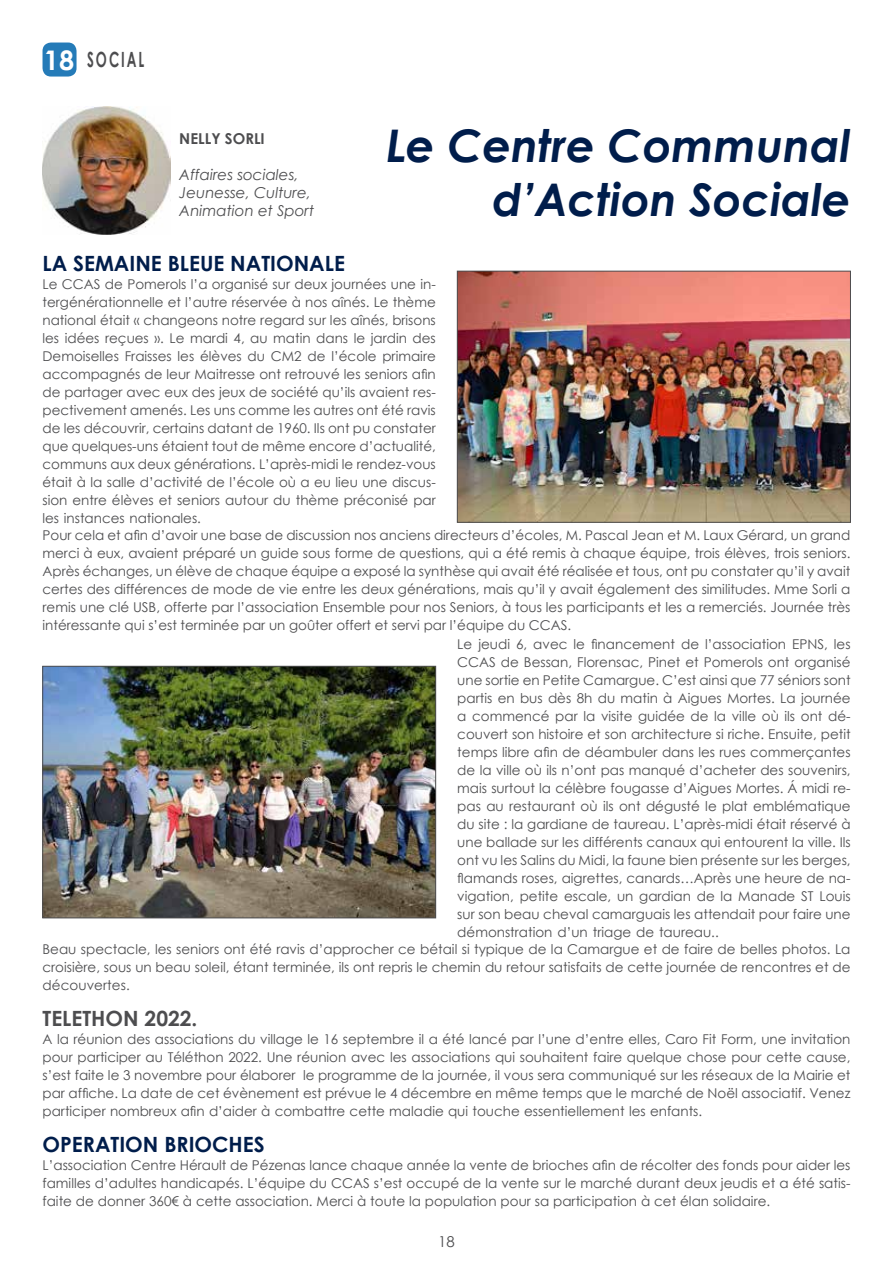
<style>
.page{position:relative;width:893px;height:1263px;background:#fff}
.page>*{position:absolute;margin:0;border:0;box-sizing:border-box;transform-origin:0 0}
.t1{font:italic 700 45px/54px "Century Gothic";color:#001d4b;text-align:right}
.t2{font:700 21px "Century Gothic";color:#001d4b}
.t3{font:700 21px "Century Gothic";letter-spacing:.15em;color:#4d4d4f}
.t4{font:700 21px "Century Gothic";letter-spacing:.15em;color:#4d4d4f;scale:.63 1}
.t5{font:italic 15px/18px "Century Gothic";color:#4d4d4f}
.t6{font:700 15px "Century Gothic";color:#4d4d4f}
.t7{font:15px "Century Gothic";color:#4d4d4f}
.t8{font:13.5px/18px "Century Gothic";color:#4d4d4f;text-align:justify}
.s1{font-size:27px;color:#fff}
</style>
<div class="page">
<div style="left:43px;top:43px;width:34px;height:34px;background:#257bb8;border-radius:9px"></div>
<img style="left:43px;top:106px;width:127px;height:128px">
<img style="left:459px;top:273px;width:390px;height:247px">
<div style="left:457px;top:271px;width:394px;height:251px;border:1px solid #4d4d4f"></div>
<img style="left:45px;top:668px;width:389px;height:248px">
<div style="left:43px;top:666px;width:393px;height:252px;border:1px solid #4d4d4f"></div>
<h2 class="t4" style="left:44px;top:44px;width:157px"><span class="s1">18</span> SOCIAL</h2>
<p class="t6" style="left:179px;top:127px;width:85px">NELLY SORLI</p>
<p class="t5" style="left:179px;top:165px;width:136px">Affaires sociales,<br>Jeunesse, Culture,<br>Animation et Sport</p>
<h1 class="t1" style="left:386px;top:117px;width:466px">Le Centre Communal d’Action Sociale</h1>
<h2 class="t2" style="left:43px;top:247px;width:85px">LA SEMAINE</h2>
<h2 class="t2" style="left:168px;top:247px;width:34px">BLEUE</h2>
<h2 class="t2" style="left:230px;top:247px;width:15px">NATIONA</h2>
<h2 class="t2" style="left:325px;top:247px;width:19px">LE</h2>
<p class="t8" style="left:43px;top:275px;width:395px">Le CCAS de Pomerols l’a organisé sur deux journées une in&shy;tergénérationnelle et l’autre réservée à nos aînés. Le thème national était « changeons notre regard sur les aînés, brisons les idées reçues ». Le mardi 4, au matin dans le jardin des Demoiselles Fraisses les élèves du CM2 de l’école primaire accompagnés de leur Maitresse ont retrouvé les seniors afin de partager avec eux des jeux de société qu’ils avaient res&shy;pectivement amenés. Les uns comme les autres ont été ravis de les découvrir, certains datant de 1960. Ils ont pu constater que quelques-uns étaient tout de même encore d’actualité, communs aux deux générations. L’après-midi le rendez-vous était à la salle d’activité de l’école où a eu lieu une discus&shy;sion entre élèves et seniors autour du thème préconisé par les instances nationales.</p>
<p class="t8" style="left:43px;top:526px;width:809px">Pour cela et afin d’avoir une base de discussion nos anciens directeurs d’écoles, M. Pascal Jean et M. Laux Gérard, un grand merci à eux, avaient préparé un guide sous forme de questions, qui a été remis à chaque équipe, trois élèves, trois seniors.<br>Après échanges, un élève de chaque équipe a exposé la synthèse qui avait été réalisée et tous, ont pu constater qu’il y avait certes des différences de mode de vie entre les deux générations, mais qu’il y avait également des similitudes. Mme Sorli a remis une clé USB, offerte par l’association Ensemble pour nos Seniors, à tous les participants et les a remerciés. Journée très intéressante qui s’est terminée par un goûter offert et servi par l’équipe du CCAS.</p>
<p class="t8" style="left:457px;top:634px;width:395px">Le jeudi 6, avec le financement de l’association EPNS, les CCAS de Bessan, Florensac, Pinet et Pomerols ont organisé une sortie en Petite Camargue. C’est ainsi que 77 séniors sont partis en bus dès 8h du matin à Aigues Mortes. La journée a commencé par la visite guidée de la ville où ils ont dé&shy;couvert son histoire et son architecture si riche. Ensuite, petit temps libre afin de déambuler dans les rues commerçantes de la ville où ils n’ont pas manqué d’acheter des souvenirs, mais surtout la célèbre fougasse d’Aigues Mortes. Á midi re&shy;pas au restaurant où ils ont dégusté le plat emblématique du site : la gardiane de taureau. L’après-midi était réservé à une ballade sur les différents canaux qui entourent la ville. Ils ont vu les Salins du Midi, la faune bien présente sur les berges, flamands roses, aigrettes, canards…Après une heure de na&shy;vigation, petite escale, un gardian de la Manade ST Louis sur son beau cheval camarguais les attendait pour faire une démonstration d’un triage de taureau..</p>
<p class="t8" style="left:43px;top:940px;width:809px">Beau spectacle, les seniors ont été ravis d’approcher ce bétail si typique de la Camargue et de faire de belles photos. La croisière, sous un beau soleil, étant terminée, ils ont repris le chemin du retour satisfaits de cette journée de rencontres et de découvertes.</p>
<h2 class="t3" style="left:43px;top:1002px;width:43px">TELETHON</h2>
<h2 class="t3" style="left:145px;top:1002px;width:54px">2022.</h2>
<p class="t8" style="left:43px;top:1030px;width:809px">A la réunion des associations du village le 16 septembre il a été lancé par l’une d’entre elles, Caro Fit Form, une invitation pour participer au Téléthon 2022. Une réunion avec les associations qui souhaitent faire quelque chose pour cette cause, s’est faite le 3 novembre pour élaborer le programme de la journée, il vous sera communiqué sur les réseaux de la Mairie et par affiche. La date de cet évènement est prévue le 4 décembre en même temps que le marché de Noël associatif. Venez participer nombreux afin d’aider à combattre cette maladie qui touche essentiellement les enfants.</p>
<h2 class="t2" style="left:43px;top:1128px;width:43px">OPERATION</h2>
<h2 class="t2" style="left:164px;top:1128px;width:26px">BRIOCHE</h2>
<h2 class="t2" style="left:254px;top:1128px;width:12px">S</h2>
<p class="t8" style="left:43px;top:1156px;width:809px">L’association Centre Hérault de Pézenas lance chaque année la vente de brioches afin de récolter des fonds pour aider les familles d’adultes handicapés. L’équipe du CCAS s’est occupé de la vente sur le marché durant deux jeudis et a été satis&shy;faite de donner 360€ à cette association. Merci à toute la population pour sa participation à cet élan solidaire.</p>
<p class="t7" style="left:438px;top:1231px;width:18px">18</p>
</div>
